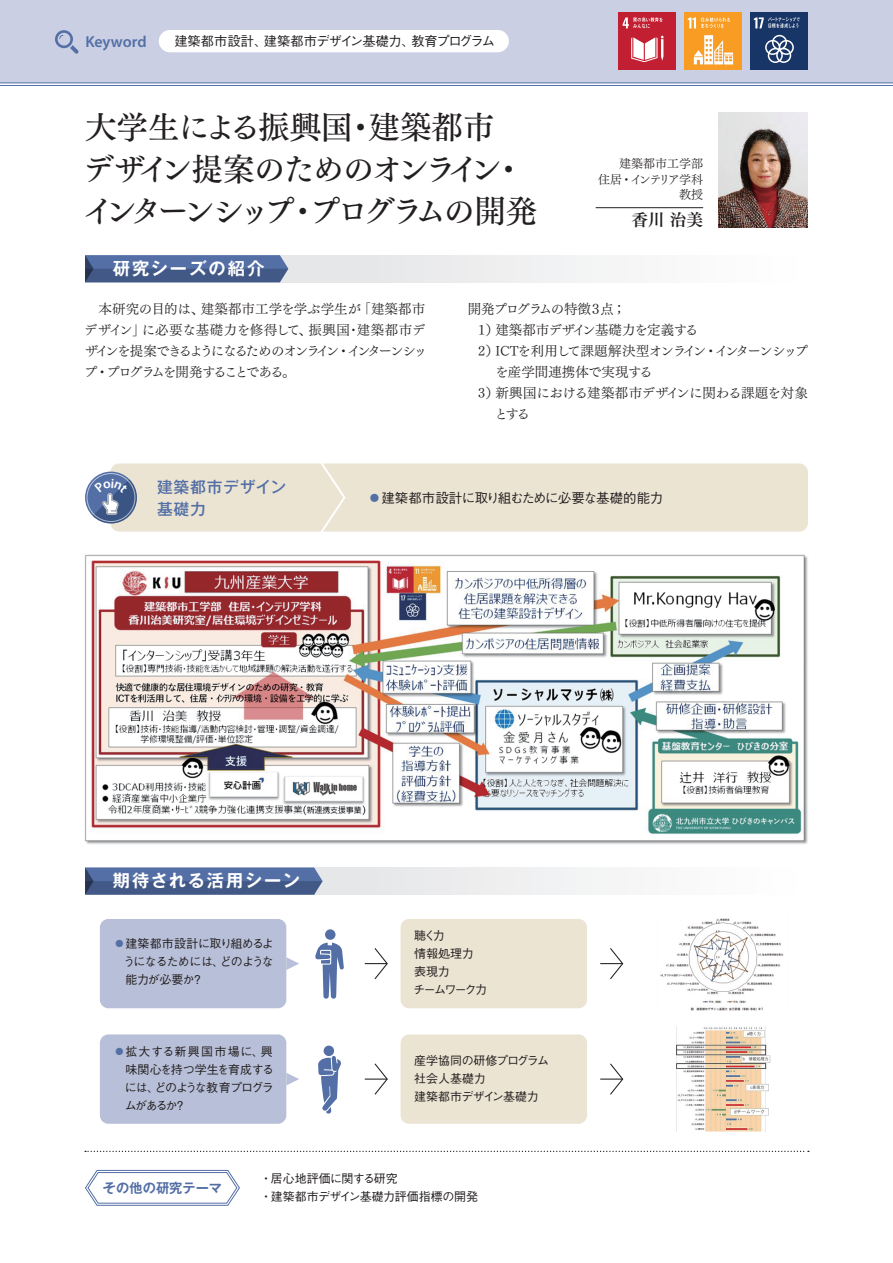
<style>
.page{position:relative;width:893px;height:1263px;background:#fff}
.page>*{position:absolute;margin:0;border:0;box-sizing:border-box;transform-origin:0 0}
.t1{font:31.5px "Tsuku Min Pr 5 N D";letter-spacing:-.09em;color:#231f20}
.t2{font:31.5px "Tsuku Min Pr 5 N D";color:#231f20}
.t3{font:31.5px "Tsuku Min Pr 5 N D";letter-spacing:-.19em;color:#231f20}
.t4{font:700 17.25px "Gothic MB101 Pro De";letter-spacing:.095em;color:#fff}
.t5{font:700 17.25px "Gothic MB101 Pro De";letter-spacing:.115em;color:#fff}
.t6{font:16.65px "Tsuku Min Pr 5 N B";color:#231f20}
.t7{font:600 15.9px "Myriad Pro";letter-spacing:-.005em;color:#536fa6}
.t8{font:500 15.75px/22.5px "Gothic MB101 Pro";letter-spacing:.05em;color:#536fa6}
.t9{font:13.5px/21px "Tsuku Min Pr 5 N R";letter-spacing:-.045em;color:#231f20}
.t10{font:13.5px/21px "Tsuku Min Pr 5 N R";letter-spacing:-.15em;color:#231f20}
.t11{font:13.5px/21px "Tsuku Min Pr 5 N R";letter-spacing:-.015em;color:#231f20}
.t12{font:500 13.5px "Gothic BBB Pro";letter-spacing:-.04em;color:#231f20}
.t13{font:13.5px "Tsuku Min Pr 5 N R";letter-spacing:.005em;color:#231f20}
.t14{font:13.5px "Tsuku Min Pr 5 N R";letter-spacing:-.005em;color:#231f20}
.t15{font:13.5px "Tsuku Min Pr 5 N R";letter-spacing:.035em;color:#231f20}
.t16{font:13.5px "Tsuku Min Pr 5 N R";letter-spacing:-.02em;color:#231f20}
.t17{font:13.5px "Tsuku Min Pr 5 N R";letter-spacing:-.16em;color:#231f20}
.t18{font:13.5px "Tsuku Min Pr 5 N R";letter-spacing:-.18em;color:#231f20}
.t19{font:500 13.35px "Gothic BBB Pro";letter-spacing:-.03em;color:#231f20}
.t20{font:700 13.35px "Gothic MB101 Pro De";color:#536fa6}
.t21{font:500 13.35px "Gothic BBB Pro";letter-spacing:-.125em;color:#231f20}
.t22{font:500 12px/18px "Gothic BBB Pro";letter-spacing:-.035em;color:#231f20}
.t23{font:12px/15.8px "Tsuku Min Pr 5 N R";color:#231f20;text-align:right}
.t24{font:500 12px/18px "Gothic BBB Pro";letter-spacing:-.115em;color:#231f20}
.t25{font:500 12px "Gothic BBB Pro";letter-spacing:.105em;color:#231f20}
.t26{font:500 12px "Gothic BBB Pro";letter-spacing:-.1em;color:#231f20}
.t27{font:500 12px/18px "Gothic BBB Pro";letter-spacing:-.055em;color:#231f20}
.s1{color:#536fa6}
</style>
<div class="page">
<div style="left:0;top:0;width:893px;height:83px;background:#cacfe3"></div>
<hr style="left:0;top:82px;width:893px;height:1px;background:#536fa6">
<hr style="left:0;top:85px;width:893px;height:1px;background:#536fa6">
<svg style="left:55px;top:30px;width:24px;height:24px"></svg>
<svg style="left:85px;top:1170px;width:155px;height:36px"></svg>
<img style="left:719px;top:113px;width:89px;height:114px">
<div style="left:401px;top:1034px;width:186px;height:90px;background:#ece4d3;border-radius:9px"></div>
<div style="left:100px;top:1034px;width:186px;height:90px;background:#b8bfd8;border-radius:9px"></div>
<svg style="left:286px;top:1073px;width:13px;height:12px"></svg>
<svg style="left:365px;top:1063px;width:23px;height:32px"></svg>
<div style="left:401px;top:919px;width:186px;height:89px;background:#ece4d3;border-radius:9px"></div>
<div style="left:100px;top:919px;width:186px;height:89px;background:#b8bfd8;border-radius:9px"></div>
<svg style="left:286px;top:957px;width:13px;height:13px"></svg>
<svg style="left:365px;top:948px;width:23px;height:32px"></svg>
<svg style="left:600px;top:948px;width:24px;height:32px"></svg>
<svg style="left:600px;top:1063px;width:24px;height:32px"></svg>
<div style="left:85px;top:867px;width:723px;height:28px;background:#f2f3f4"></div>
<svg style="left:85px;top:867px;width:238px;height:28px;background:#506898"></svg>
<svg style="left:288px;top:255px;width:322px;height:27px"></svg>
<svg style="left:85px;top:255px;width:203px;height:27px;background:#4d6596"></svg>
<div style="left:111px;top:463px;width:697px;height:68px;background:#ece4d3;border-radius:9px"></div>
<svg style="left:316px;top:463px;width:31px;height:69px"></svg>
<svg style="left:85px;top:472px;width:52px;height:51px"></svg>
<div style="left:87px;top:473px;width:48px;height:49px;border:1px solid #fff;border-radius:50%"></div>
<svg style="left:85px;top:1151px;width:724px;height:1px"></svg>
<div style="left:159px;top:30px;width:350px;height:22px;background:#fff;border-radius:11px"></div>
<hr style="left:596px;top:207px;width:107px;height:1px;background:#231f20">
<div style="left:324px;top:1045px;width:10px;height:11px;background:#536fa6;border-radius:50%"></div>
<svg style="left:318px;top:1056px;width:23px;height:58px"></svg>
<div style="left:325px;top:929px;width:10px;height:11px;background:#536fa6;border-radius:50%"></div>
<svg style="left:315px;top:942px;width:29px;height:57px"></svg>
<img style="left:660px;top:918px;width:124px;height:92px">
<img style="left:676px;top:1026px;width:94px;height:106px">
<img style="left:84px;top:554px;width:724px;height:290px">
<div style="left:684px;top:12px;width:58px;height:58px;background:#f89c24"></div>
<svg style="left:694px;top:35px;width:39px;height:29px"></svg>
<svg style="left:688px;top:17px;width:42px;height:11px"></svg>
<div style="left:618px;top:12px;width:58px;height:58px;background:#c21f32"></div>
<svg style="left:631px;top:36px;width:32px;height:26px"></svg>
<svg style="left:623px;top:17px;width:40px;height:11px"></svg>
<div style="left:750px;top:12px;width:58px;height:58px;background:#183567"></div>
<svg style="left:765px;top:35px;width:29px;height:28px"></svg>
<svg style="left:754px;top:17px;width:46px;height:11px"></svg>
<svg style="left:93px;top:478px;width:44px;height:45px;background:#6d81a6"></svg>
<h3 class="t7" style="left:85px;top:31px;width:63px">Keyword</h3>
<p class="t21" style="left:411px;top:30px;width:85px">教育プログラム</p>
<p class="t19" style="left:264px;top:30px;width:152px">建築都市デザイン基礎力、</p>
<p class="t19" style="left:174px;top:30px;width:94px">建築都市設計、</p>
<h1 class="t2" style="left:85px;top:99px;width:411px">大学生による振興国･建築都市</h1>
<h1 class="t1" style="left:83px;top:141px;width:436px">デザイン提案のためのオンライン・</h1>
<h1 class="t1" style="left:309px;top:183px;width:230px">プログラムの開発</h1>
<h1 class="t3" style="left:83px;top:183px;width:213px">インターンシップ</h1>
<h1 class="t1" style="left:287px;top:183px;width:33px">・</h1>
<h2 class="t5" style="left:113px;top:254px;width:153px">研究シーズの紹介</h2>
<p class="t23" style="left:619px;top:154px;width:86px">建築都市工学部インテリア学科</p>
<p class="t23" style="left:598px;top:170px;width:36px">住居・</p>
<p class="t23" style="left:679px;top:186px;width:25px">教授</p>
<h3 class="t6" style="left:631px;top:205px;width:73px">香川治美</h3>
<p class="t9" style="left:358px;top:297px;width:69px">「建築都市</p>
<p class="t13" style="left:201px;top:297px;width:162px">建築都市工学を学ぶ学生が</p>
<p class="t16" style="left:99px;top:297px;width:107px">本研究の目的は、</p>
<p class="t15" style="left:309px;top:318px;width:118px">振興国･建築都市デ</p>
<p class="t14" style="left:142px;top:318px;width:160px">に必要な基礎力を修得して</p>
<p class="t9" style="left:84px;top:318px;width:63px">デザイン」</p>
<p class="t9" style="left:298px;top:318px;width:15px">、</p>
<p class="t9" style="left:495px;top:297px;width:204px;text-indent:-28px">開発プログラムの特徴<br>建築都市デザイン基礎力を定義する</p>
<p class="t9" style="left:601px;top:297px;width:27px">点;</p>
<p class="t9" style="left:589px;top:297px;width:15px">３</p>
<p class="t9" style="left:478px;top:318px;width:22px">）1</p>
<p class="t10" style="left:106px;top:339px;width:235px;text-indent:-21px">ザインを提案できるようになるためのオンラインプログラムを開発することである。</p>
<p class="t18" style="left:347px;top:339px;width:81px">インターンシッ</p>
<p class="t9" style="left:337px;top:339px;width:15px">・</p>
<p class="t9" style="left:84px;top:360px;width:27px">プ・</p>
<p class="t11" style="left:495px;top:339px;width:314px;text-indent:-17px">）2<br>を産学間連携体で実現する<br>新興国における建築都市デザインに関わる課題を対象</p>
<p class="t9" style="left:495px;top:339px;width:212px">ICTを利用して課題解決型オンライン</p>
<p class="t17" style="left:715px;top:339px;width:94px">インターンシップ</p>
<p class="t9" style="left:704px;top:339px;width:15px">・</p>
<p class="t9" style="left:495px;top:381px;width:37px;text-indent:-16px">）3<br>とする</p>
<h3 class="t8" style="left:157px;top:474px;width:131px">建築都市デザイン基礎力</h3>
<p class="t12" style="left:368px;top:487px;width:297px"><span class="s1">●</span>建築都市設計に取り組むために必要な基礎的能力</p>
<h2 class="t4" style="left:113px;top:866px;width:189px">期待される活用シーン</h2>
<p class="t22" style="left:113px;top:933px;width:162px;text-align:right"><span class="s1">●</span>建築都市設計に取り組めるよどのような</p>
<p class="t27" style="left:191px;top:951px;width:34px;text-indent:-68px">うになるためには、?</p>
<p class="t22" style="left:125px;top:969px;width:71px">能力が必要か</p>
<p class="t25" style="left:113px;top:1042px;width:152px"><span class="s1">●</span>拡大する新興国市場に、</p>
<p class="t22" style="left:125px;top:1059px;width:150px">味関心を持つ学生を育成する</p>
<p class="t26" style="left:155px;top:1078px;width:121px">どのような教育プログラ</p>
<p class="t22" style="left:261px;top:1041px;width:13px">興</p>
<p class="t22" style="left:125px;top:1077px;width:36px">には、</p>
<p class="t22" style="left:125px;top:1095px;width:54px">ムがあるか</p>
<p class="t22" style="left:174px;top:1095px;width:13px">?</p>
<p class="t24" style="left:413px;top:925px;width:75px">聴く力<br>情報処理力表現力<br>チームワーク力</p>
<p class="t22" style="left:414px;top:1049px;width:136px">産学協同の研修プログラム社会人基礎力<br>建築都市デザイン基礎力</p>
<p class="t20" style="left:103px;top:1177px;width:121px">その他の研究テーマ</p>
<p class="t22" style="left:260px;top:1168px;width:220px">・居心地評価に関する研究<br>・建築都市デザイン基礎力評価指標の開発</p>
</div>
